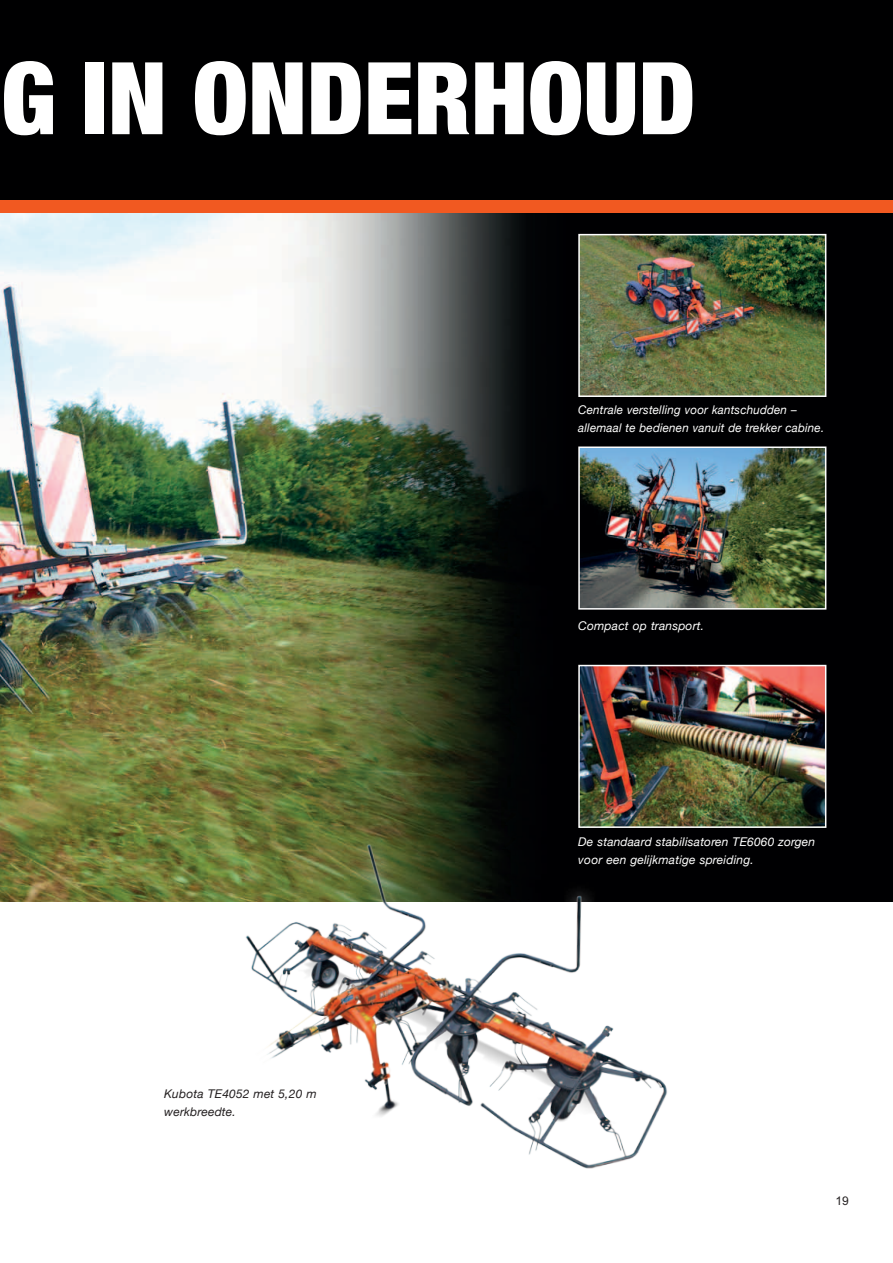
<style>
.page{position:relative;width:893px;height:1263px;background:#fff}
.page>*{position:absolute;margin:0;border:0;box-sizing:border-box;transform-origin:0 0}
.t1{font:900 condensed 100.5px "Helvetica Neue";color:#fff}
.t2{font:italic 12px/18px "Helvetica Neue";letter-spacing:.015em;color:#fff}
.t3{font:italic 12px/18px "Helvetica Neue";letter-spacing:.015em;color:#231f20}
.t4{font:12px "Arial";color:#231f20}
</style>
<div class="page">
<img style="left:0;top:213px;width:893px;height:688px">
<div style="left:0;top:0;width:893px;height:200px;background:#000001"></div>
<div style="left:0;top:200px;width:893px;height:13px;background:#f15921"></div>
<img style="left:581px;top:668px;width:242px;height:157px">
<div style="left:578px;top:665px;width:248px;height:163px;border:2px solid #fff"></div>
<img style="left:581px;top:237px;width:242px;height:157px">
<div style="left:578px;top:234px;width:248px;height:163px;border:2px solid #fff"></div>
<img style="left:581px;top:449px;width:242px;height:158px">
<div style="left:578px;top:446px;width:248px;height:164px;border:2px solid #fff"></div>
<img style="left:164px;top:837px;width:551px;height:332px">
<h1 class="t1" style="left:1px;top:36px;width:696px">G IN ONDERHOUD</h1>
<p class="t3" style="left:164px;top:1085px;width:154px">Kubota TE4052 met 5,20 m werkbreedte.</p>
<p class="t2" style="left:578px;top:401px;width:247px">Centrale verstelling voor kantschudden – allemaal te bedienen vanuit de trekker cabine.</p>
<p class="t2" style="left:578px;top:617px;width:127px">Compact op transport.</p>
<p class="t2" style="left:578px;top:833px;width:238px">De standaard stabilisatoren TE6060 zorgen voor een gelijkmatige spreiding.</p>
<p class="t4" style="left:836px;top:1194px;width:15px">19</p>
</div>
